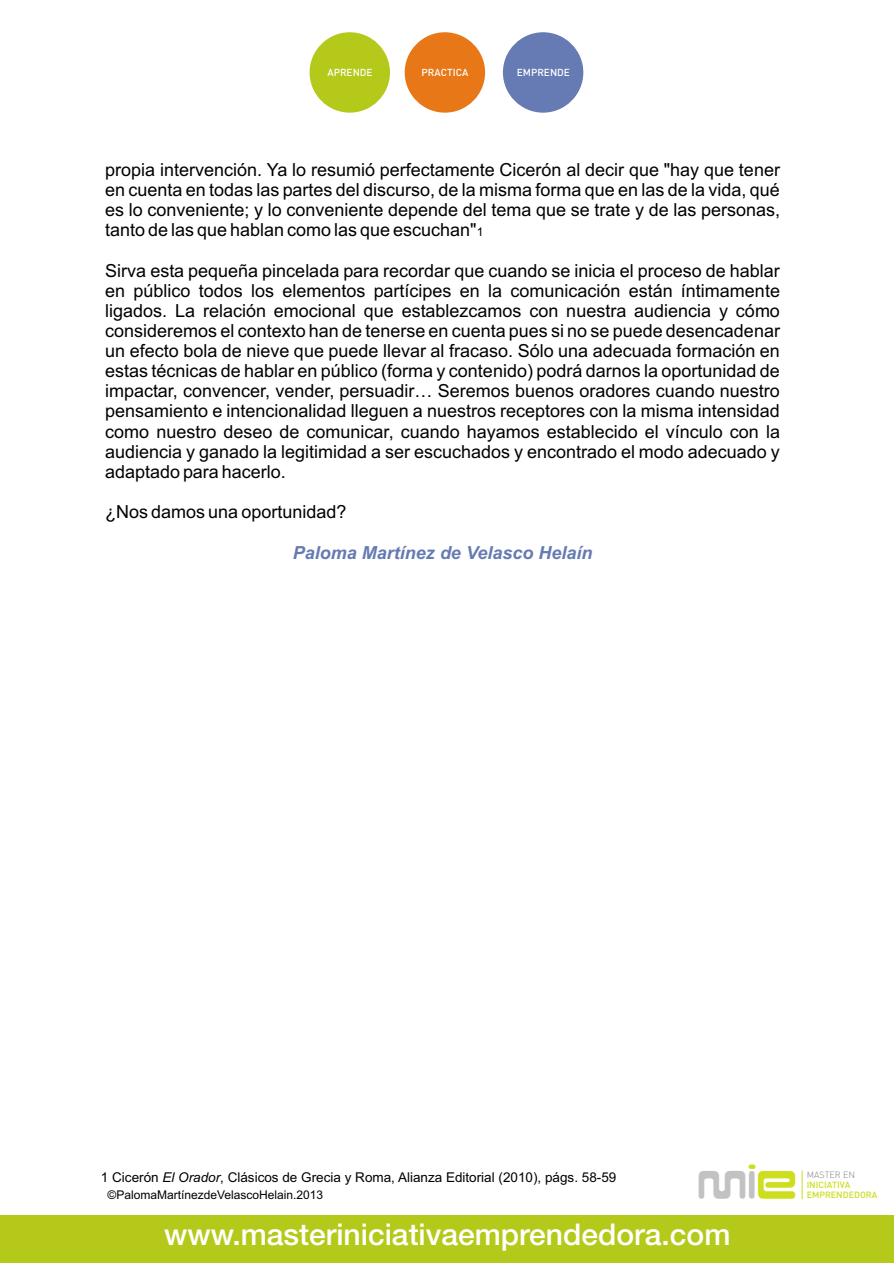
<style>
.page{position:relative;width:894px;height:1263px;background:#fff}
.page>*{position:absolute;margin:0;border:0;box-sizing:border-box;transform-origin:0 0}
.t1{font:43.95px "Falcon";color:#c2c2c2}
.t2{font:800 30px "Helvetica Neue LT Std";color:#fff}
.t3{font:18px/20.1px "Arial";color:#000;text-align:justify}
.t4{font:italic 700 18px "Arial";color:#667ab3}
.t5{font:13.5px "Arial";color:#000}
.t6{font:12px "Arial";color:#000}
.t7{font:500 10.05px "DIN Pro";color:#fff}
.t8{font:500 9px "DIN Pro";color:#ccde1a}
.t9{font:300 9px "DIN Pro";color:#828282}
.s1{font-size:12px}
.s2{color:#ccde1c}
.s3{font-style:italic}
</style>
<div class="page">
<div style="left:0;top:1215px;width:894px;height:48px;background:#b5c91a"></div>
<div style="left:310px;top:32px;width:80px;height:81px;background:#b5c91a;border-radius:50%"></div>
<div style="left:405px;top:32px;width:80px;height:81px;background:#e87817;border-radius:50%"></div>
<div style="left:503px;top:32px;width:80px;height:81px;background:#667ab3;border-radius:50%"></div>
<svg style="left:749px;top:1165px;width:6px;height:4px"></svg>
<svg style="left:802px;top:1171px;width:1px;height:28px"></svg>
<p class="t7" style="left:327px;top:68px;width:47px">APRENDE</p>
<p class="t7" style="left:422px;top:68px;width:48px">PRACTICA</p>
<p class="t7" style="left:517px;top:68px;width:55px">EMPRENDE</p>
<p class="t3" style="left:105px;top:161px;width:676px">propia intervención. Ya lo resumió perfectamente Cicerón al decir que "hay que tener en cuenta en todas las partes del discurso, de la misma forma que en las de la vida, qué es lo conveniente; y lo conveniente depende del tema que se trate y de las personas, tanto de las que hablan como las que escuchan"<span class="s1">1</span></p>
<p class="t3" style="left:105px;top:262px;width:676px">Sirva esta pequeña pincelada para recordar que cuando se inicia el proceso de hablar en público todos los elementos partícipes en la comunicación están íntimamente ligados. La relación emocional que establezcamos con nuestra audiencia y cómo consideremos el contexto han de tenerse en cuenta pues si no se puede desencadenar un efecto bola de nieve que puede llevar al fracaso. Sólo una adecuada formación en estas técnicas de hablar en público (forma y contenido) podrá darnos la oportunidad de impactar, convencer, vender, persuadir… Seremos buenos oradores cuando nuestro pensamiento e intencionalidad lleguen a nuestros receptores con la misma intensidad como nuestro deseo de comunicar, cuando hayamos establecido el vínculo con la audiencia y ganado la legitimidad a ser escuchados y encontrado el modo adecuado y adaptado para hacerlo.</p>
<p class="t3" style="left:105px;top:503px;width:243px">¿Nos damos una oportunidad?</p>
<p class="t4" style="left:293px;top:546px;width:301px">Paloma Martínez de Velasco Helaín</p>
<h1 class="t1" style="left:699px;top:1164px;width:101px">Mi<span class="s2">e</span></h1>
<p class="t9" style="left:807px;top:1172px;width:50px">MASTER EN</p>
<p class="t5" style="left:101px;top:1172px;width:517px">1 Cicerón <span class="s3">El Orador</span>, Clásicos de Grecia y Roma, Alianza Editorial (2010), págs. 58-59</p>
<p class="t8" style="left:807px;top:1182px;width:45px">INICIATIVA</p>
<p class="t6" style="left:108px;top:1190px;width:217px">©PalomaMartínezdeVelascoHelain.2013</p>
<p class="t8" style="left:807px;top:1191px;width:72px">EMPRENDEDORA</p>
<h2 class="t2" style="left:164px;top:1224px;width:568px">www.masteriniciativaemprendedora.com</h2>
</div>
